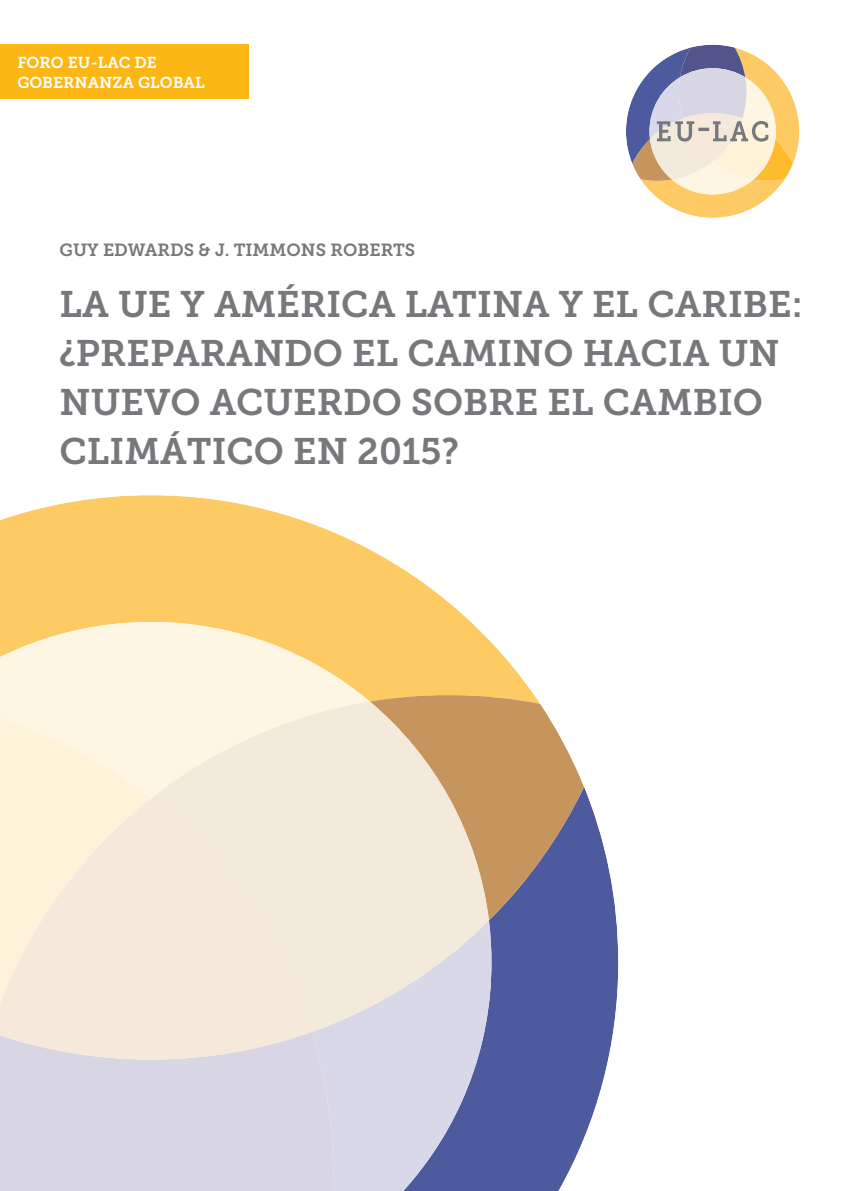
<style>
.page{position:relative;width:844px;height:1191px;background:#fff}
.page>*{position:absolute;margin:0;border:0;box-sizing:border-box;transform-origin:0 0}
.t1{font:36.75px/49px "Museo Slab 700";color:#76787b}
.t2{font:17.5px "Museo Slab 700";color:#76787b}
.t3{font:15.75px/19.2px "Museo Slab 700";color:#fff}
</style>
<div class="page">
<svg style="left:626px;top:45px;width:173px;height:173px"></svg>
<div style="left:0;top:45px;width:248px;height:54px;background:#fcb615"></div>
<svg style="left:491px;top:787px;width:127px;height:404px;fill:#4d5b9e"></svg>
<svg style="left:0;top:495px;width:534px;height:200px;fill:#feca64"></svg>
<svg style="left:369px;top:695px;width:215px;height:225px;background:#af917b"></svg>
<svg style="left:333px;top:920px;width:158px;height:271px;background:#b6bad7"></svg>
<div style="left:0;top:1032px;width:333px;height:159px;background:#d8d6e4"></div>
<svg style="left:0;top:622px;width:369px;height:96px;background:#feebc5"></svg>
<svg style="left:0;top:718px;width:151px;height:80px;background:#fef3dc"></svg>
<svg style="left:151px;top:701px;width:338px;height:331px;background:#ecdece"></svg>
<svg style="left:0;top:798px;width:311px;height:261px;background:#f4eada"></svg>
<p class="t3" style="left:17px;top:53px;width:189px">FORO EU-LAC DE<br>GOBERNANZA GLOBAL</p>
<p class="t2" style="left:60px;top:240px;width:357px">GUY EDWARDS &amp; J. TIMMONS ROBERTS</p>
<p class="t1" style="left:60px;top:280px;width:744px">LA UE Y AMÉRICA LATINA Y EL CARIBE: ¿PREPARANDO EL CAMINO HACIA UN<br>NUEVO ACUERDO SOBRE EL CAMBIO<br>CLIMÁTICO EN 2015?</p>
</div>
